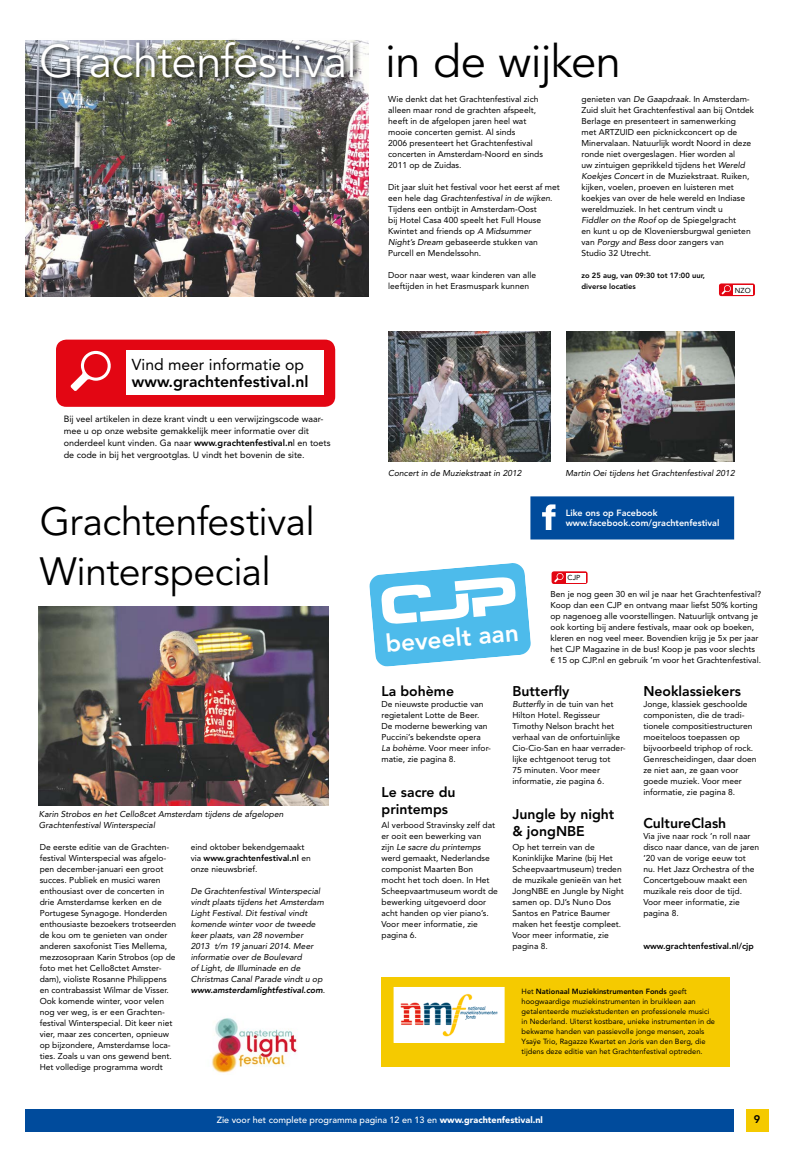
<style>
.page{position:relative;width:794px;height:1157px;background:#fff}
.page>*{position:absolute;margin:0;border:0;box-sizing:border-box;transform-origin:0 0}
.t1{font:45.5px "Avenir LT Std";letter-spacing:-.015em;color:#fff}
.t2{font:39.1px/49.6px "Avenir LT Std";letter-spacing:-.015em;color:#000}
.t3{font:800 24.4px "Avenir";color:#fff}
.t4{font:800 15.7px "Avenir LT Std";color:#000}
.t5{font:15.7px "Avenir LT Std";color:#000}
.t6{font:800 14px/17px "Avenir LT Std";color:#000}
.t7{font:800 11px "Avenir LT Std";color:#000}
.t8{font:9px/12px "Avenir LT Std";color:#000}
.t9{font:500 9px "Avenir LT Std";color:#fff}
.t10{font:800 9px/10px "Avenir LT Std";color:#fff}
.t11{font:8.5px/11px "Avenir LT Std";color:#000}
.t12{font:italic 8.5px/11px "Avenir LT Std";color:#000}
.t13{font:800 8.5px "Avenir LT Std";color:#000}
.t14{font:7.5px/10px "Avenir LT Std";color:#000}
.t15{font:800 7.5px/11px "Avenir LT Std";color:#000}
.t16{font:7.2px "Avenir LT Std";color:#000}
.s1{color:#000}
.s2{font-weight:800}
.s3{font-style:italic}
.s4{font-weight:900}
</style>
<div class="page">
<div style="left:56px;top:339px;width:279px;height:68px;background:#e30613;border-radius:10px"></div>
<div style="left:126px;top:350px;width:197px;height:45px;background:#fff"></div>
<svg style="left:71px;top:351px;width:40px;height:40px"></svg>
<div style="left:746px;top:1108px;width:22px;height:23px;background:#f5ca00"></div>
<svg style="left:719px;top:283px;width:36px;height:13px"></svg>
<svg style="left:721px;top:285px;width:10px;height:9px"></svg>
<div style="left:733px;top:285px;width:20px;height:9px;background:#fff"></div>
<img style="left:211px;top:1018px;width:86px;height:55px">
<img style="left:39px;top:606px;width:289px;height:199px">
<img style="left:388px;top:331px;width:162px;height:131px">
<img style="left:26px;top:40px;width:342px;height:256px">
<img style="left:566px;top:331px;width:168px;height:131px">
<div style="left:26px;top:1108px;width:708px;height:23px;background:#004b9c"></div>
<div style="left:381px;top:977px;width:349px;height:89px;background:#f5ca00"></div>
<img style="left:395px;top:989px;width:107px;height:52px">
<div style="left:393px;top:987px;width:111px;height:56px;border:1px solid #fff"></div>
<svg style="left:369px;top:563px;width:162px;height:104px"></svg>
<img style="left:37px;top:39px;width:324px;height:47px">
<div style="left:530px;top:496px;width:204px;height:43px;background:#004b9c"></div>
<svg style="left:551px;top:571px;width:36px;height:13px"></svg>
<svg style="left:554px;top:573px;width:9px;height:9px"></svg>
<div style="left:566px;top:573px;width:20px;height:9px;background:#fff"></div>
<h1 class="t1" style="left:39px;top:35px;width:583px">Grachtenfestival <span class="s1">in de wijken</span></h1>
<h3 class="t5" style="left:132px;top:355px;width:174px">Vind meer informatie op</h3>
<h3 class="t4" style="left:132px;top:372px;width:178px">www.grachtenfestival.nl</h3>
<p class="t8" style="left:64px;top:413px;width:268px">Bij veel artikelen in deze krant vindt u een verwijzingscode waar&shy;mee u op onze website gemakkelijk meer informatie over dit onderdeel kunt vinden. Ga naar <span class="s2">www.grachtenfestival.n</span>l en toets de code in bij het vergrootglas. U vindt het bovenin de site.</p>
<h2 class="t2" style="left:40px;top:498px;width:276px">Grachtenfestival<br>Winterspecial</h2>
<p class="t12" style="left:39px;top:809px;width:246px">Karin Strobos en het Cello8cet Amsterdam tijdens de afgelopen<br>Grachtenfestival Winterspecial</p>
<p class="t11" style="left:40px;top:842px;width:138px">De eerste editie van de Grachten&shy;festival Winterspecial was afgelo&shy;pen december-januari een groot succes. Publiek en musici waren enthousiast over de concerten in drie Amsterdamse kerken en de Portugese Synagoge. Honderden enthousiaste bezoekers trotseerden de kou om te genieten van onder anderen saxofonist Ties Mellema, mezzosopraan Karin Strobos (op de foto met het Cello8ctet Amster&shy;dam), violiste Rosanne Philippens en contrabassist Wilmar de Visser.<br>Ook komende winter, voor velen nog ver weg, is er een Grachten&shy;festival Winterspecial. Dit keer niet vier, maar zes concerten, opnieuw op bijzondere, Amsterdamse loca&shy;ties. Zoals u van ons gewend bent.<br>Het volledige programma wordt</p>
<p class="t11" style="left:191px;top:842px;width:122px">eind oktober bekendgemaakt via <span class="s2">www.grachtenfestival.nl</span> en onze nieuwsbrief.</p>
<p class="t12" style="left:191px;top:886px;width:136px">De Grachtenfestival Winterspecial vindt plaats tijdens het Amsterdam<br>Light Festival. Dit festival vindt komende winter voor de tweede keer plaats, van 28 november<br>2013 t/m 19 januari 2014. Meer informatie over de Boulevard<br>of Light, de Illuminade en de<br>Christmas Canal Parade vindt u op <span class="s2">www.amsterdamlightfestival.com</span>.</p>
<p class="t11" style="left:388px;top:94px;width:156px">Wie denkt dat het Grachtenfestival zich alleen maar rond de grachten afspeelt, heeft in de afgelopen jaren heel wat mooie concerten gemist. Al sinds<br>2006 presenteert het Grachtenfestival concerten in Amsterdam-Noord en sinds 2011 op de Zuidas.</p>
<p class="t11" style="left:388px;top:182px;width:173px">Dit jaar sluit het festival voor het eerst af met een hele dag <span class="s3">Grachtenfestival in de wijken</span>.<br>Tijdens een ontbijt in Amsterdam-Oost<br>bij Hotel Casa 400 speelt het Full House Kwintet and friends op <span class="s3">A Midsummer Night’s Dream</span> gebaseerde stukken van Purcell en Mendelssohn.</p>
<p class="t11" style="left:388px;top:270px;width:149px">Door naar west, waar kinderen van alle leeftijden in het Erasmuspark kunnen</p>
<p class="t11" style="left:581px;top:94px;width:174px">genieten van <span class="s3">De Gaapdraak</span>. In Amsterdam-Zuid sluit het Grachtenfestival aan bij Ontdek Berlage en presenteert in samenwerking<br>met ARTZUID een picknickconcert op de Minervalaan. Natuurlijk wordt Noord in deze ronde niet overgeslagen. Hier worden al<br>uw zintuigen geprikkeld tijdens het <span class="s3">Wereld Koekjes Concert</span> in de Muziekstraat. Ruiken, kijken, voelen, proeven en luisteren met koekjes van over de hele wereld en Indiase wereldmuziek. In het centrum vindt u<br><span class="s3">Fiddler on the Roof</span> op de Spiegelgracht<br>en kunt u op de Kloveniersburgwal genieten van <span class="s3">Porgy and Bess</span> door zangers van<br>Studio 32 Utrecht.</p>
<p class="t15" style="left:581px;top:270px;width:125px">zo 25 aug, van 09:30 tot 17:00 uur, diverse locaties</p>
<p class="t16" style="left:735px;top:286px;width:6px">nzo</p>
<p class="t12" style="left:388px;top:468px;width:135px">Concert in de Muziekstraat in 2012</p>
<p class="t12" style="left:565px;top:468px;width:171px">Martin Oei tijdens het Grachtenfestival 2012</p>
<p class="t10" style="left:566px;top:508px;width:155px">Like ons op Facebook www.facebook.com/grachtenfestival</p>
<h3 class="t3" style="left:384px;top:629px;width:135px;rotate:-5deg">beveelt aan</h3>
<p class="t16" style="left:567px;top:573px;width:6px">cjp</p>
<p class="t11" style="left:550px;top:589px;width:212px">Ben je nog geen 30 en wil je naar het Grachtenfestival?<br>Koop dan een CJP en ontvang maar liefst 50% korting op nagenoeg alle voorstellingen. Natuurlijk ontvang je ook korting bij andere festivals, maar ook op boeken, kleren en nog veel meer. Bovendien krijg je 5x per jaar het CJP Magazine in de bus! Koop je pas voor slechts € 15 op CJP.nl en gebruik ’m voor het Grachtenfestival.</p>
<h3 class="t6" style="left:381px;top:683px;width:74px">La bohème</h3>
<p class="t11" style="left:381px;top:699px;width:111px">De nieuwste productie van regietalent Lotte de Beer.<br>De moderne bewerking van<br>Puccini’s bekendste opera<br><span class="s3">La bohème</span>. Voor meer infor&shy;matie, zie pagina 8.</p>
<h3 class="t6" style="left:381px;top:784px;width:76px">Le sacre du printemps</h3>
<p class="t11" style="left:381px;top:820px;width:118px">Al verbood Stravinsky zelf dat er ooit een bewerking van<br>zijn <span class="s3">Le sacre du printemps </span>werd gemaakt, Nederlandse componist Maarten Bon mocht het toch doen. In Het<br>Scheepvaartmuseum wordt de bewerking uitgevoerd door acht handen op vier piano’s.<br>Voor meer informatie, zie pagina 6.</p>
<h3 class="t6" style="left:512px;top:683px;width:59px">Butterfly</h3>
<p class="t11" style="left:512px;top:699px;width:114px"><span class="s3">Butterfly</span> in de tuin van het<br>Hilton Hotel. Regisseur<br>Timothy Nelson bracht het verhaal van de onfortuinlijke<br>Cio-Cio-San en haar verrader&shy;lijke echtgenoot terug tot<br>75 minuten. Voor meer informatie, zie pagina 6.</p>
<h3 class="t6" style="left:512px;top:806px;width:103px">Jungle by night &amp; jongNBE</h3>
<p class="t11" style="left:512px;top:842px;width:113px">Op het terrein van de<br>Koninklijke Marine (bij Het<br>Scheepvaartmuseum) treden de muzikale genieën van het<br>JongNBE en Jungle by Night samen op. DJ’s Nuno Dos<br>Santos en Patrice Baumer maken het feestje compleet.<br>Voor meer informatie, zie pagina 8.</p>
<h3 class="t6" style="left:643px;top:683px;width:99px">Neoklassiekers</h3>
<p class="t11" style="left:643px;top:699px;width:115px">Jonge, klassiek geschoolde componisten, die de tradi&shy;tionele compositiestructuren moeiteloos toepassen op bijvoorbeeld triphop of rock.<br>Genrescheidingen, daar doen ze niet aan, ze gaan voor goede muziek. Voor meer informatie, zie pagina 8.</p>
<h3 class="t6" style="left:643px;top:815px;width:84px">CultureClash</h3>
<p class="t11" style="left:643px;top:831px;width:117px">Via jive naar rock ’n roll naar disco naar dance, van de jaren ’20 van de vorige eeuw tot nu. Het Jazz Orchestra of the<br>Concertgebouw maakt een muzikale reis door de tijd.<br>Voor meer informatie, zie pagina 8.</p>
<p class="t13" style="left:643px;top:941px;width:112px">www.grachtenfestival.nl/cjp</p>
<p class="t14" style="left:521px;top:986px;width:195px">Het <span class="s2">Nationaal Muziekinstrumenten Fonds</span> geeft hoogwaardige muziekinstrumenten in bruikleen aan getalenteerde muziekstudenten en professionele musici in Nederland. Uiterst kostbare, unieke instrumenten in de bekwame handen van passievolle jonge mensen, zoals Ysaÿe Trio, Ragazze Kwartet en Joris van den Berg, die tijdens deze editie van het Grachtenfestival optreden.</p>
<p class="t9" style="left:217px;top:1114px;width:327px">Zie voor het complete programma pagina 12 en 13 en <span class="s4">www.grachtenfestival.nl</span></p>
<p class="t7" style="left:754px;top:1113px;width:8px">9</p>
</div>
